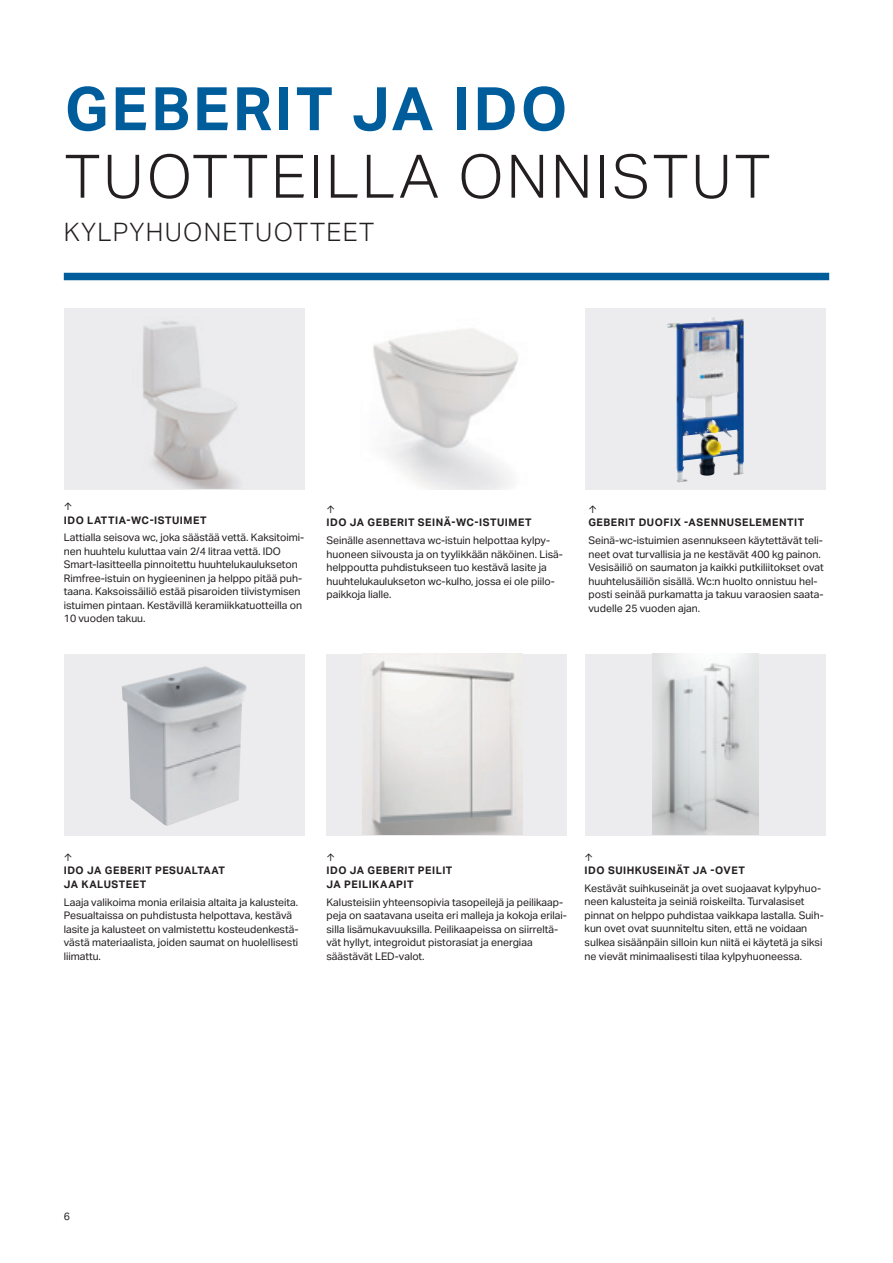
<style>
.page{position:relative;width:893px;height:1263px;background:#fff}
.page>*{position:absolute;margin:0;border:0;box-sizing:border-box;transform-origin:0 0}
.t1{font:300 60px "Aktiv Grotesk Geberit";letter-spacing:.05em;color:#231f20}
.t2{font:700 60px "Aktiv Grotesk Geberit";letter-spacing:.05em;color:#005d9c}
.t3{font:300 25.5px "Aktiv Grotesk Geberit";letter-spacing:.05em;color:#231f20}
.t4{font:10.5px/13.5px "Aktiv Grotesk Geberit";color:#231f20}
.t5{font:700 10.5px/13.5px "Aktiv Grotesk Geberit";letter-spacing:.05em;color:#231f20}
</style>
<div class="page">
<div style="left:585px;top:654px;width:241px;height:181px;background:#ececee"></div>
<svg style="left:64px;top:654px;width:241px;height:181px;fill:#ececee"></svg>
<div style="left:64px;top:308px;width:241px;height:181px;background:#ececee"></div>
<div style="left:585px;top:308px;width:241px;height:181px;background:#ececee"></div>
<div style="left:326px;top:654px;width:241px;height:181px;background:#ececee"></div>
<img style="left:122px;top:667px;width:80px;height:49px">
<img style="left:143px;top:321px;width:95px;height:167px">
<img style="left:373px;top:328px;width:145px;height:161px">
<img style="left:362px;top:653px;width:161px;height:182px">
<div style="left:64px;top:273px;width:765px;height:7px;background:#005d9c"></div>
<img style="left:652px;top:654px;width:106px;height:181px">
<img style="left:667px;top:317px;width:77px;height:165px">
<h1 class="t2" style="left:65px;top:72px;width:504px">GEBERIT JA IDO</h1>
<h1 class="t1" style="left:65px;top:142px;width:707px">TUOTTEILLA ONNISTUT</h1>
<h2 class="t3" style="left:64px;top:217px;width:312px">KYLPYHUONETUOTTEET</h2>
<p class="t4" style="left:64px;top:499px;width:9px">↑</p>
<p class="t5" style="left:64px;top:513px;width:144px">IDO LATTIA-WC-ISTUIMET</p>
<p class="t4" style="left:64px;top:531px;width:242px">Lattialla seisova wc, joka säästää vettä. Kaksitoimi&shy;nen huuhtelu kuluttaa vain 2/4 litraa vettä. IDO Smart-lasitteella pinnoitettu huuhtelukaulukseton Rimfree-istuin on hygieeninen ja helppo pitää puh&shy;taana. Kaksoissäiliö estää pisaroiden tiivistymisen istuimen pintaan. Kestävillä keramiikkatuotteilla on 10 vuoden takuu.</p>
<p class="t4" style="left:326px;top:502px;width:9px">↑</p>
<p class="t5" style="left:326px;top:516px;width:207px">IDO JA GEBERIT SEINÄ-WC-ISTUIMET</p>
<p class="t4" style="left:326px;top:534px;width:238px">Seinälle asennettava wc-istuin helpottaa kylpy&shy;huoneen siivousta ja on tyylikkään näköinen. Lisä&shy;helppoutta puhdistukseen tuo kestävä lasite ja huuhtelukaulukseton wc-kulho, jossa ei ole piilo&shy;paikkoja lialle.</p>
<p class="t4" style="left:588px;top:502px;width:9px">↑</p>
<p class="t5" style="left:588px;top:516px;width:217px">GEBERIT DUOFIX -ASENNUSELEMENTIT</p>
<p class="t4" style="left:588px;top:534px;width:237px">Seinä-wc-istuimien asennukseen käytettävät teli&shy;neet ovat turvallisia ja ne kestävät 400 kg painon.<br>Vesisäiliö on saumaton ja kaikki putkiliitokset ovat huuhtelusäiliön sisällä. Wc:n huolto onnistuu hel&shy;posti seinää purkamatta ja takuu varaosien saata&shy;vudelle 25 vuoden ajan.</p>
<p class="t4" style="left:64px;top:850px;width:9px">↑</p>
<p class="t5" style="left:64px;top:863px;width:163px">IDO JA GEBERIT PESUALTAAT<br>JA KALUSTEET</p>
<p class="t4" style="left:64px;top:895px;width:236px">Laaja valikoima monia erilaisia altaita ja kalusteita.<br>Pesualtaissa on puhdistusta helpottava, kestävä lasite ja kalusteet on valmistettu kosteudenkestä&shy;västä materiaalista, joiden saumat on huolellisesti liimattu.</p>
<p class="t4" style="left:326px;top:850px;width:9px">↑</p>
<p class="t5" style="left:326px;top:863px;width:127px">IDO JA GEBERIT PEILIT<br>JA PEILIKAAPIT</p>
<p class="t4" style="left:326px;top:895px;width:242px">Kalusteisiin yhteensopivia tasopeilejä ja peilikaap&shy;peja on saatavana useita eri malleja ja kokoja erilai&shy;silla lisämukavuuksilla. Peilikaapeissa on siirreltä&shy;vät hyllyt, integroidut pistorasiat ja energiaa säästävät LED-valot.</p>
<p class="t4" style="left:585px;top:850px;width:9px">↑</p>
<p class="t5" style="left:585px;top:863px;width:162px">IDO SUIHKUSEINÄT JA -OVET</p>
<p class="t4" style="left:585px;top:881px;width:241px">Kestävät suihkuseinät ja ovet suojaavat kylpyhuo&shy;neen kalusteita ja seiniä roiskeilta. Turvalasiset pinnat on helppo puhdistaa vaikkapa lastalla. Suih&shy;kun ovet ovat suunniteltu siten, että ne voidaan sulkea sisäänpäin silloin kun niitä ei käytetä ja siksi ne vievät minimaalisesti tilaa kylpyhuoneessa.</p>
<p class="t4" style="left:64px;top:1210px;width:8px">6</p>
</div>
